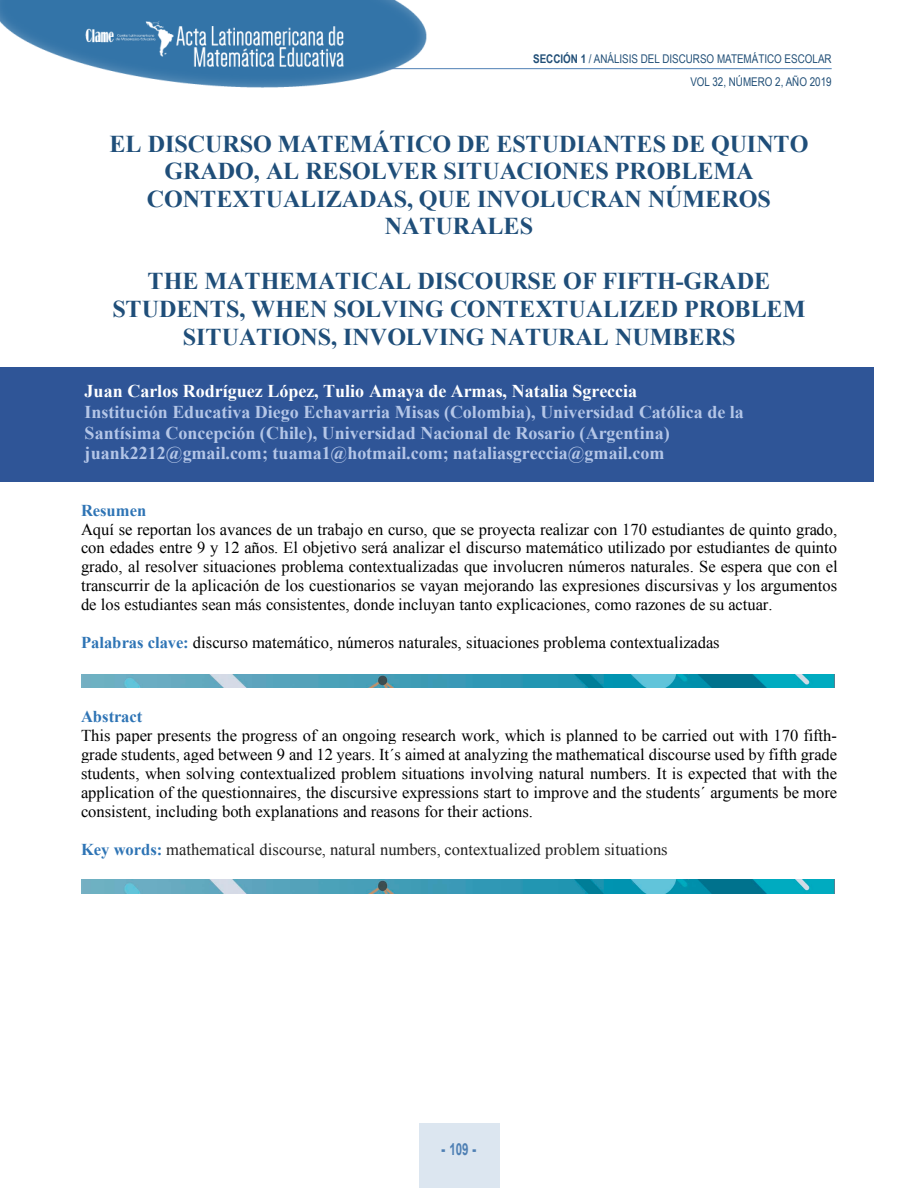
<style>
.page{position:relative;width:918px;height:1188px;background:#fff}
.page>*{position:absolute;margin:0;border:0;box-sizing:border-box;transform-origin:0 0}
.t1{font:700 24.15px/27.6px "Times New Roman";letter-spacing:-.005em;color:#1f4e79;text-align:center}
.t2{font:700 18px/20.7px "Times New Roman";color:#b4c6e7}
.t3{font:700 18px "Times New Roman";color:#fff}
.t4{font:16.5px/18.9px "Times New Roman";color:#000;text-align:justify}
.t5{font:16.5px "Times New Roman";color:#212121}
.t6{font:700 16.5px "Times New Roman";letter-spacing:-.005em;color:#2e74b5}
.t7{font:700 16.5px "Arial";color:#4f80b4;scale:.7 1}
.t8{font:12px/23px "Arial Narrow";color:#214f77;text-align:right}
.s1{font-weight:700}
.s2{font-weight:700;color:#2e74b5}
.s3{font-weight:900}
</style>
<div class="page">
<div style="left:419px;top:1123px;width:80px;height:65px;background:#dce6f0"></div>
<img style="left:0;top:0;width:435px;height:88px">
<hr style="left:389px;top:68px;width:443px;height:1px;background:#4f80b4">
<img style="left:81px;top:675px;width:753px;height:13px">
<img style="left:81px;top:880px;width:753px;height:13px">
<div style="left:0;top:367px;width:873px;height:115px;background:#2f5597"></div>
<p class="t8" style="left:533px;top:47px;width:300px"><span class="s1">SECCIÓN 1</span> / ANÁLISIS DEL DISCURSO MATEMÁTICO ESCOLAR<br>VOL 32, NÚMERO 2, AÑO 2019</p>
<h1 class="t1" style="left:109px;top:130px;width:701px">EL DISCURSO MATEMÁTICO DE ESTUDIANTES DE QUINTO GRADO, AL RESOLVER SITUACIONES PROBLEMA CONTEXTUALIZADAS, QUE INVOLUCRAN NÚMEROS NATURALES</h1>
<h1 class="t1" style="left:112px;top:267px;width:695px">THE MATHEMATICAL DISCOURSE OF FIFTH-GRADE<br>STUDENTS, WHEN SOLVING CONTEXTUALIZED PROBLEM<br>SITUATIONS, INVOLVING NATURAL NUMBERS</h1>
<p class="t3" style="left:85px;top:381px;width:554px">Juan Carlos Rodríguez López, Tulio Amaya de Armas, Natalia Sgreccia</p>
<p class="t2" style="left:85px;top:402px;width:661px">Institución Educativa Diego Echavarria Misas (Colombia), Universidad Católica de la<br>Santísima Concepción (Chile), Universidad Nacional de Rosario (Argentina) juank2212@gmail.com; tuama1@hotmail.com; nataliasgreccia@gmail.com</p>
<p class="t6" style="left:81px;top:501px;width:67px">Resumen</p>
<p class="t4" style="left:81px;top:520px;width:758px">Aquí se reportan los avances de un trabajo en curso, que se proyecta realizar con 170 estudiantes de quinto grado, con edades entre 9 y 12 años. El objetivo será analizar el discurso matemático utilizado por estudiantes de quinto grado, al resolver situaciones problema contextualizadas que involucren números naturales. Se espera que con el transcurrir de la aplicación de los cuestionarios se vayan mejorando las expresiones discursivas y los argumentos de los estudiantes sean más consistentes, donde incluyan tanto explicaciones, como razones de su actuar.</p>
<p class="t4" style="left:81px;top:633px;width:640px"><span class="s2">Palabras clave:</span> discurso matemático, números naturales, situaciones problema contextualizadas</p>
<p class="t6" style="left:81px;top:708px;width:63px">Abstract</p>
<p class="t4" style="left:81px;top:726px;width:758px">This paper presents the progress of an ongoing research work, which is planned to be carried out with 170 fifth&shy;grade students, aged between 9 and 12 years. It´s aimed at analyzing the mathematical discourse used by fifth grade students, when solving contextualized problem situations involving natural numbers. It is expected that with the application of the questionnaires, the discursive expressions start to improve and the students´ arguments be more consistent, including both explanations and reasons for their actions.</p>
<p class="t5" style="left:81px;top:841px;width:588px"><span class="s2">Key words:</span> mathematical discourse, natural numbers, contextualized problem situations</p>
<p class="t7" style="left:442px;top:1140px;width:51px"><span class="s3">-</span> 109 <span class="s3">-</span></p>
</div>
